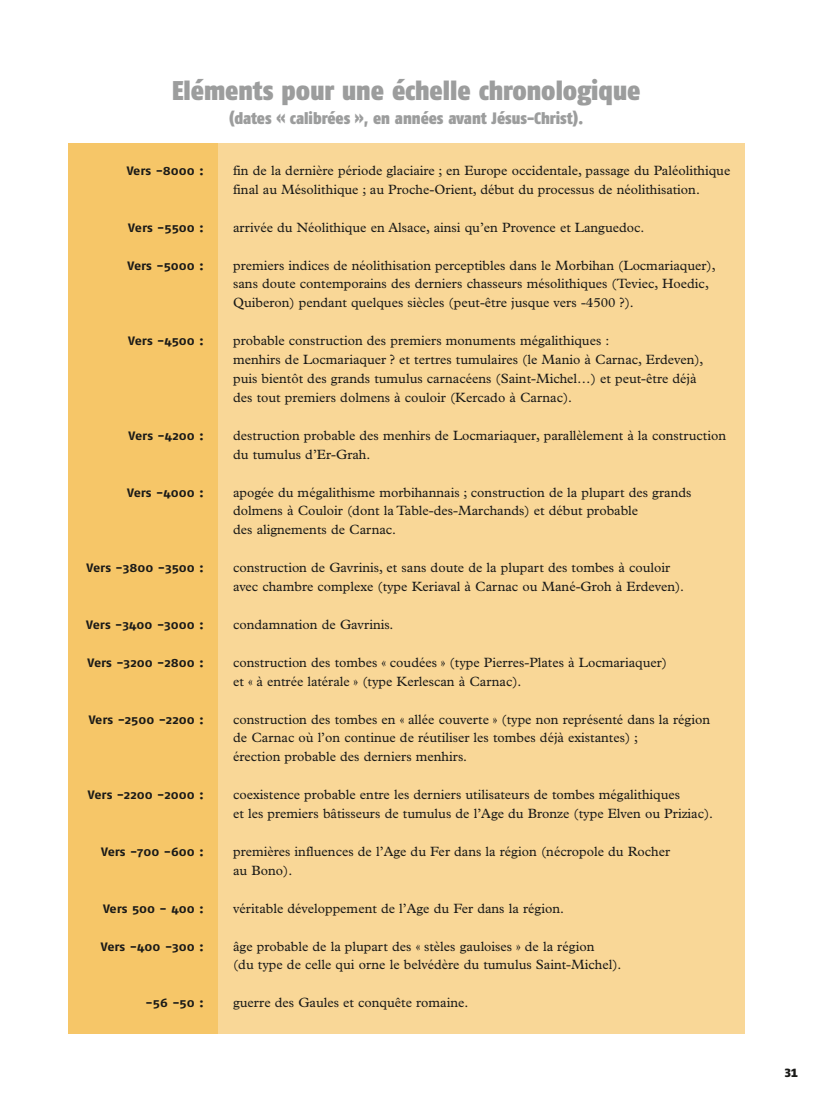
<style>
.page{position:relative;width:821px;height:1098px;background:#fff}
.page>*{position:absolute;margin:0;border:0;box-sizing:border-box;transform-origin:0 0}
.t1{font:900 27px "Fago Co";color:#9c9d9d}
.t2{font:900 16.5px "Fago Co";color:#9c9d9d}
.t3{font:13.5px/18.9px "Plantin";color:#1a1a18}
.t4{font:700 12.15px "Fago No";color:#1a1a18;scale:1.11 1}
.t5{font:11.85px "Fago No Black Tf";color:#1a1a18}
</style>
<div class="page">
<div style="left:68px;top:144px;width:186px;height:889px;background:#f6c668"></div>
<div style="left:218px;top:144px;width:526px;height:889px;background:#f9d797"></div>
<h1 class="t1" style="left:172px;top:78px;width:470px">Eléments pour une échelle chronologique</h1>
<p class="t2" style="left:229px;top:110px;width:355px">(dates « calibrées », en années avant Jésus-Christ).</p>
<p class="t4" style="left:127px;top:165px;width:71px">Vers -8000 :</p>
<p class="t4" style="left:128px;top:222px;width:70px">Vers -5500 :</p>
<p class="t4" style="left:127px;top:260px;width:71px">Vers -5000 :</p>
<p class="t4" style="left:128px;top:335px;width:70px">Vers -4500 :</p>
<p class="t4" style="left:129px;top:430px;width:69px">Vers -4200 :</p>
<p class="t4" style="left:127px;top:487px;width:71px">Vers -4000 :</p>
<p class="t4" style="left:87px;top:562px;width:107px">Vers -3800 -3500 :</p>
<p class="t4" style="left:86px;top:619px;width:108px">Vers -3400 -3000 :</p>
<p class="t4" style="left:87px;top:657px;width:107px">Vers -3200 -2800 :</p>
<p class="t4" style="left:89px;top:713px;width:105px">Vers -2500 -2200 :</p>
<p class="t4" style="left:88px;top:789px;width:106px">Vers -2200 -2000 :</p>
<p class="t4" style="left:101px;top:846px;width:94px">Vers -700 -600 :</p>
<p class="t4" style="left:103px;top:902px;width:92px">Vers 500 - 400 :</p>
<p class="t4" style="left:101px;top:940px;width:95px">Vers -400 -300 :</p>
<p class="t4" style="left:146px;top:997px;width:54px">-56 -50 :</p>
<p class="t3" style="left:233px;top:161px;width:499px">fin de la dernière période glaciaire ; en Europe occidentale, passage du Paléolithique final au Mésolithique ; au Proche-Orient, début du processus de néolithisation.</p>
<p class="t3" style="left:233px;top:217px;width:413px">arrivée du Néolithique en Alsace, ainsi qu’en Provence et Languedoc.</p>
<p class="t3" style="left:233px;top:255px;width:484px">premiers indices de néolithisation perceptibles dans le Morbihan (Locmariaquer), sans doute contemporains des derniers chasseurs mésolithiques (Teviec, Hoedic,<br>Quiberon) pendant quelques siècles (peut-être jusque vers -4500 ?).</p>
<p class="t3" style="left:233px;top:331px;width:472px">probable construction des premiers monuments mégalithiques :<br>menhirs de Locmariaquer ? et tertres tumulaires (le Manio à Carnac, Erdeven), puis bientôt des grands tumulus carnacéens (Saint-Michel…) et peut-être déjà des tout premiers dolmens à couloir (Kercado à Carnac).</p>
<p class="t3" style="left:233px;top:425px;width:494px">destruction probable des menhirs de Locmariaquer, parallèlement à la construction du tumulus d’Er-Grah.</p>
<p class="t3" style="left:233px;top:482px;width:460px">apogée du mégalithisme morbihannais ; construction de la plupart des grands dolmens à Couloir (dont la Table-des-Marchands) et début probable<br>des alignements de Carnac.</p>
<p class="t3" style="left:233px;top:558px;width:452px">construction de Gavrinis, et sans doute de la plupart des tombes à couloir avec chambre complexe (type Keriaval à Carnac ou Mané-Groh à Erdeven).</p>
<p class="t3" style="left:233px;top:614px;width:162px">condamnation de Gavrinis.</p>
<p class="t3" style="left:233px;top:652px;width:435px">construction des tombes « coudées » (type Pierres-Plates à Locmariaquer) et « à entrée latérale » (type Kerlescan à Carnac).</p>
<p class="t3" style="left:233px;top:709px;width:478px">construction des tombes en « allée couverte » (type non représenté dans la région de Carnac où l’on continue de réutiliser les tombes déjà existantes) ;<br>érection probable des derniers menhirs.</p>
<p class="t3" style="left:233px;top:784px;width:481px">coexistence probable entre les derniers utilisateurs de tombes mégalithiques<br>et les premiers bâtisseurs de tumulus de l’Age du Bronze (type Elven ou Priziac).</p>
<p class="t3" style="left:233px;top:841px;width:438px">premières influences de l’Age du Fer dans la région (nécropole du Rocher au Bono).</p>
<p class="t3" style="left:233px;top:898px;width:332px">véritable développement de l’Age du Fer dans la région.</p>
<p class="t3" style="left:233px;top:936px;width:390px">âge probable de la plupart des « stèles gauloises » de la région<br>(du type de celle qui orne le belvédère du tumulus Saint-Michel).</p>
<p class="t3" style="left:233px;top:992px;width:237px">guerre des Gaules et conquête romaine.</p>
<p class="t5" style="left:784px;top:1065px;width:15px">31</p>
</div>
